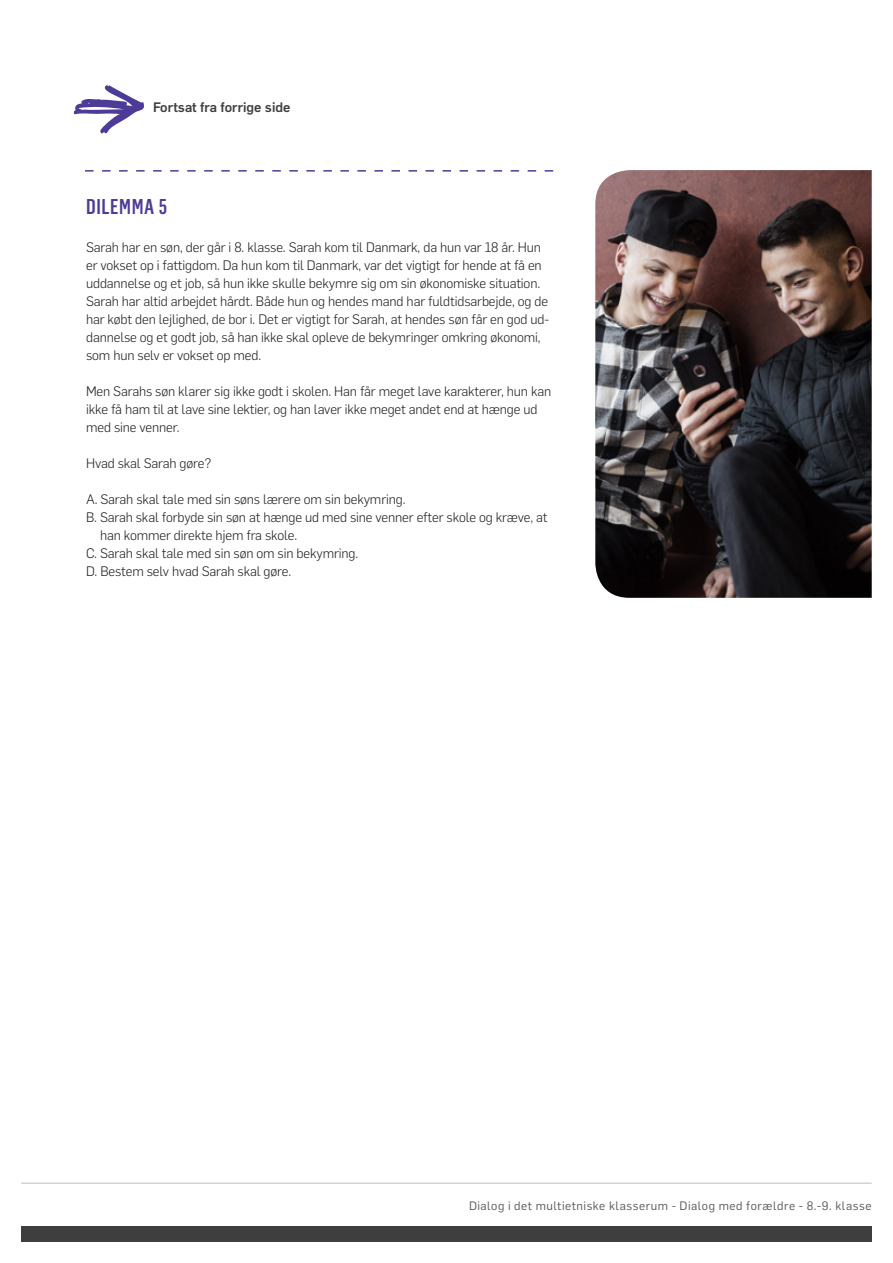
<style>
.page{position:relative;width:893px;height:1263px;background:#fff}
.page>*{position:absolute;margin:0;border:0;box-sizing:border-box;transform-origin:0 0}
.Overskrift_3{font:500 21px "Flama Condensed";letter-spacing:.03em;color:#4d3b98}
.Brødtekst{font:300 13.5px/18px "Flama";letter-spacing:-.01em;color:#231f20}
.Fortsættes_næste_sid{font:500 13.5px "Flama";color:#3e3e3f}
.t1{font:12px "Flama";letter-spacing:.045em;color:#57585a}
</style>
<div class="page">
<svg style="left:85px;top:170px;width:468px;height:2px"></svg>
<img style="left:595px;top:170px;width:277px;height:428px">
<svg style="left:73px;top:85px;width:71px;height:49px"></svg>
<div style="left:21px;top:1226px;width:851px;height:16px;background:#3e3e3f"></div>
<hr style="left:21px;top:1183px;width:851px;height:1px;background:#bcbdc0">
<p class="Fortsættes_næste_sid" style="left:153px;top:98px;width:139px">Fortsat fra forrige side</p>
<p class="Overskrift_3" style="left:86px;top:193px;width:83px">DILEMMA 5</p>
<p class="Brødtekst" style="left:86px;top:237px;width:465px">Sarah har en søn, der går i 8. klasse. Sarah kom til Danmark, da hun var 18 år. Hun er vokset op i fattigdom. Da hun kom til Danmark, var det vigtigt for hende at få en uddannelse og et job, så hun ikke skulle bekymre sig om sin økonomiske situation.<br>Sarah har altid arbejdet hårdt. Både hun og hendes mand har fuldtidsarbejde, og de har købt den lejlighed, de bor i. Det er vigtigt for Sarah, at hendes søn får en god ud&shy;dannelse og et godt job, så han ikke skal opleve de bekymringer omkring økonomi, som hun selv er vokset op med.</p>
<p class="Brødtekst" style="left:86px;top:381px;width:467px">Men Sarahs søn klarer sig ikke godt i skolen. Han får meget lave karakterer, hun kan ikke få ham til at lave sine lektier, og han laver ikke meget andet end at hænge ud med sine venner.</p>
<p class="Brødtekst" style="left:86px;top:453px;width:127px">Hvad skal Sarah gøre?</p>
<p class="Brødtekst" style="left:86px;top:489px;width:321px">A. Sarah skal tale med sin søns lærere om sin bekymring.</p>
<p class="Brødtekst" style="left:100px;top:507px;width:449px;text-indent:-14px">B. Sarah skal forbyde sin søn at hænge ud med sine venner efter skole og kræve, at han kommer direkte hjem fra skole.</p>
<p class="Brødtekst" style="left:86px;top:543px;width:274px">C. Sarah skal tale med sin søn om sin bekymring.</p>
<p class="Brødtekst" style="left:86px;top:561px;width:207px">D. Bestem selv hvad Sarah skal gøre.</p>
<p class="t1" style="left:469px;top:1198px;width:404px">Dialog i det multietniske klasserum - Dialog med forældre - 8.-9. klasse</p>
</div>
